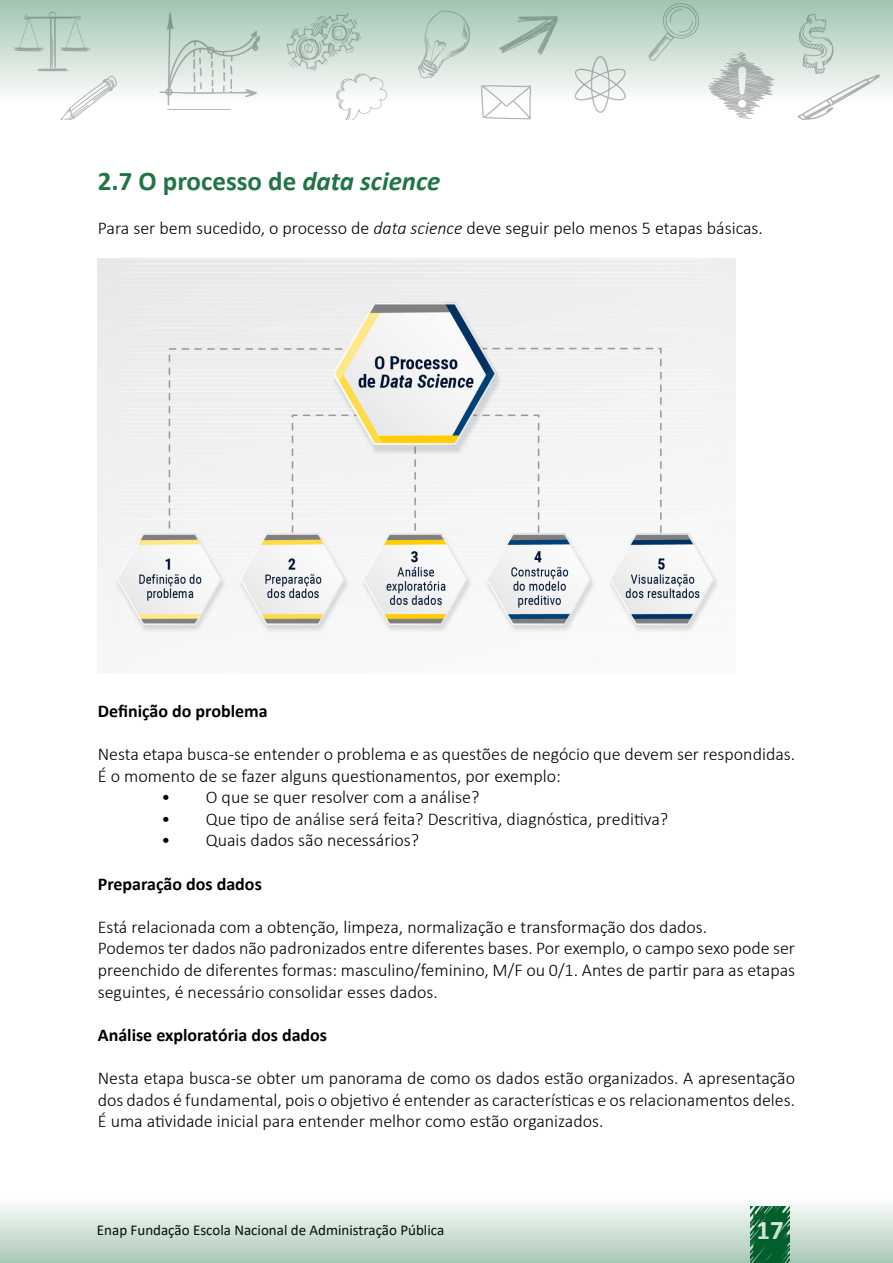
<style>
.page{position:relative;width:893px;height:1263px;background:#fff}
.page>*{position:absolute;margin:0;border:0;box-sizing:border-box;transform-origin:0 0}
.t1{font:700 27px "Calibri";color:#217544}
.t2{font:700 27px "Calibri";color:#fff}
.t3{font:300 18px/21.6px "Calibri";color:#000}
.t4{font:700 18px "Calibri";color:#000}
.t5{font:15px "Calibri";color:#000}
.s1{font-style:italic}
</style>
<div class="page">
<svg style="left:0;top:0;width:893px;height:120px"></svg>
<svg style="left:0;top:1205px;width:893px;height:58px;background:#c6dacf"></svg>
<img style="left:98px;top:259px;width:638px;height:374px">
<h1 class="t1" style="left:98px;top:162px;width:344px">2.7 O processo de <span class="s1">data science</span></h1>
<p class="t3" style="left:98px;top:217px;width:667px">Para ser bem sucedido, o processo de <span class="s1">data science</span> deve seguir pelo menos 5 etapas básicas.</p>
<p class="t4" style="left:98px;top:698px;width:171px">Definição do problema</p>
<p class="t3" style="left:98px;top:743px;width:699px">Nesta etapa busca-se entender o problema e as questões de negócio que devem ser respondidas.<br>É o momento de se fazer alguns questionamentos, por exemplo:</p>
<p class="t3" style="left:162px;top:786px;width:319px">• O que se quer resolver com a análise?</p>
<p class="t3" style="left:162px;top:808px;width:508px">• Que tipo de análise será feita? Descritiva, diagnóstica, preditiva?</p>
<p class="t3" style="left:162px;top:829px;width:259px">• Quais dados são necessários?</p>
<p class="t4" style="left:98px;top:871px;width:166px">Preparação dos dados</p>
<p class="t3" style="left:98px;top:916px;width:699px">Está relacionada com a obtenção, limpeza, normalização e transformação dos dados.<br>Podemos ter dados não padronizados entre diferentes bases. Por exemplo, o campo sexo pode ser preenchido de diferentes formas: masculino/feminino, M/F ou 0/1. Antes de partir para as etapas seguintes, é necessário consolidar esses dados.</p>
<p class="t4" style="left:98px;top:1022px;width:231px">Análise exploratória dos dados</p>
<p class="t3" style="left:98px;top:1067px;width:699px;text-align:justify">Nesta etapa busca-se obter um panorama de como os dados estão organizados. A apresentação dos dados é fundamental, pois o objetivo é entender as características e os relacionamentos deles.<br>É uma atividade inicial para entender melhor como estão organizados.</p>
<p class="t5" style="left:97px;top:1220px;width:349px">Enap Fundação Escola Nacional de Administração Pública</p>
<h1 class="t2" style="left:757px;top:1210px;width:29px">17</h1>
</div>
